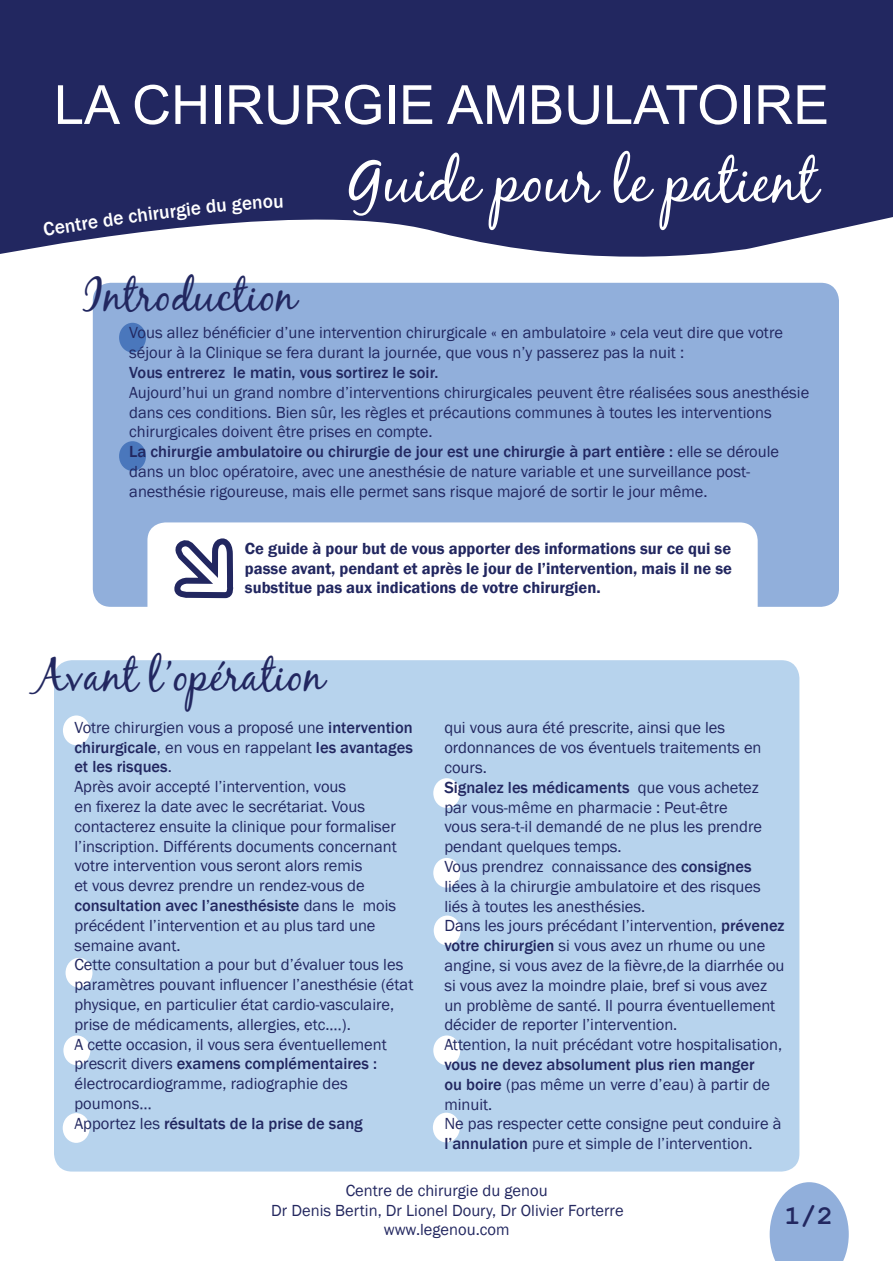
<style>
.page{position:relative;width:893px;height:1263px;background:#fff}
.page>*{position:absolute;margin:0;border:0;box-sizing:border-box;transform-origin:0 0}
.t1{font:60px "Black Jack";color:#fff}
.t2{font:54px "Arial";color:#fff}
.t3{font:45px "Black Jack";color:#222760}
.t4{font:700 27px "Courier New";color:#222760}
.t5{font:500 19.5px "Franklin Gothic";color:#fff}
.t6{font:16.5px/19.8px "Franklin Gothic";color:#222760}
.t7{font:600 16.5px/19.8px "Franklin Gothic";color:#222760;text-align:justify}
.t8{font:16.5px "Franklin Gothic";color:#24285f}
.t9{font:500 16.5px "Franklin Gothic";color:#222760}
.s1{font-weight:500}
</style>
<div class="page">
<div style="left:54px;top:660px;width:745px;height:511px;background:#b7d3ed;border-radius:18px"></div>
<div style="left:93px;top:283px;width:746px;height:324px;background:#91afdb;border-radius:18px"></div>
<div style="left:0;top:0;width:893px;height:211px;background:#222760"></div>
<svg style="left:0;top:211px;width:893px;height:46px;fill:#222760"></svg>
<svg style="left:770px;top:1182px;width:79px;height:79px;background:#a2bbe0"></svg>
<div style="left:63px;top:715px;width:27px;height:30px;background:#fff;border-radius:50%"></div>
<div style="left:66px;top:958px;width:26px;height:30px;background:#fff;border-radius:50%"></div>
<div style="left:433px;top:778px;width:27px;height:30px;background:#fff;border-radius:50%"></div>
<div style="left:434px;top:915px;width:27px;height:30px;background:#fff;border-radius:50%"></div>
<div style="left:433px;top:1113px;width:27px;height:29px;background:#fff;border-radius:50%"></div>
<div style="left:63px;top:1113px;width:27px;height:30px;background:#fff;border-radius:50%"></div>
<div style="left:63px;top:1035px;width:27px;height:30px;background:#fff;border-radius:50%"></div>
<div style="left:433px;top:858px;width:27px;height:30px;background:#fff;border-radius:50%"></div>
<div style="left:433px;top:1035px;width:27px;height:30px;background:#fff;border-radius:50%"></div>
<div style="left:119px;top:441px;width:27px;height:30px;background:#4a77bc;border-radius:50%"></div>
<div style="left:119px;top:323px;width:27px;height:29px;background:#4a77bc;border-radius:50%"></div>
<div style="left:147px;top:522px;width:611px;height:109px;background:#fff;border-radius:18px"></div>
<svg style="left:174px;top:538px;width:60px;height:61px"></svg>
<svg style="left:191px;top:211px;width:35px;height:4px"></svg>
<svg style="left:232px;top:211px;width:51px;height:3px"></svg>
<h2 class="t2" style="left:54px;top:70px;width:777px">LA CHIRURGIE AMBULATOIRE</h2>
<h1 class="t1" style="left:349px;top:145px;width:470px">Guide pour le patient</h1>
<p class="t5" style="left:101px;top:208px;width:52px;rotate:-8deg">de chi</p>
<p class="t5" style="left:151px;top:201px;width:40px;rotate:-7deg">rurgi</p>
<p class="t5" style="left:42px;top:218px;width:57px;rotate:-9deg">Centre</p>
<h3 class="t3" style="left:83px;top:268px;width:215px">Introduction</h3>
<p class="t6" style="left:129px;top:323px;width:655px">Vous allez bénéficier d’une intervention chirurgicale « en ambulatoire » cela veut dire que votre séjour à la Clinique se fera durant la journée, que vous n’y passerez pas la nuit :</p>
<p class="t9" style="left:129px;top:362px;width:311px">Vous entrerez le matin, vous sortirez le soir.</p>
<p class="t6" style="left:129px;top:383px;width:681px">Aujourd’hui un grand nombre d’interventions chirurgicales peuvent être réalisées sous anesthésie dans ces conditions. Bien sûr, les règles et précautions communes à toutes les interventions chirurgicales doivent être prises en compte.<br><span class="s1">La chirurgie ambulatoire ou chirurgie de jour est une chirurgie à part entière :</span> elle se déroule dans un bloc opératoire, avec une anesthésie de nature variable et une surveillance post&shy;anesthésie rigoureuse, mais elle permet sans risque majoré de sortir le jour même.</p>
<p class="t7" style="left:245px;top:538px;width:489px">Ce guide à pour but de vous apporter des informations sur ce qui se passe avant, pendant et après le jour de l’intervention, mais il ne se substitue pas aux indications de votre chirurgien.</p>
<h3 class="t3" style="left:34px;top:648px;width:291px">Avant l’opération</h3>
<p class="t6" style="left:74px;top:718px;width:340px">Votre chirurgien vous a proposé une <span class="s1">intervention chirurgicale</span>, en vous en rappelant <span class="s1">les avantages et les risques</span>.<br>Après avoir accepté l’intervention, vous<br>en fixerez la date avec le secrétariat. Vous contacterez ensuite la clinique pour formaliser l’inscription. Différents documents concernant votre intervention vous seront alors remis<br>et vous devrez prendre un rendez-vous de <span class="s1">consultation avec l’anesthésiste</span> dans le mois précédent l’intervention et au plus tard une semaine avant.<br>Cette consultation a pour but d’évaluer tous les paramètres pouvant influencer l’anesthésie (état physique, en particulier état cardio-vasculaire, prise de médicaments, allergies, etc.…).<br>A cette occasion, il vous sera éventuellement prescrit divers <span class="s1">examens complémentaires : </span>électrocardiogramme, radiographie des poumons…<br>Apportez les <span class="s1">résultats de la prise de sang</span></p>
<p class="t6" style="left:444px;top:718px;width:342px">qui vous aura été prescrite, ainsi que les ordonnances de vos éventuels traitements en cours.<br><span class="s1">Signalez les médicaments</span> que vous achetez par vous-même en pharmacie : Peut-être<br>vous sera-t-il demandé de ne plus les prendre pendant quelques temps.<br>Vous prendrez connaissance des <span class="s1">consignes </span>liées à la chirurgie ambulatoire et des risques liés à toutes les anesthésies.<br>Dans les jours précédant l’intervention, <span class="s1">prévenez votre chirurgien</span> si vous avez un rhume ou une angine, si vous avez de la fièvre,de la diarrhée ou si vous avez la moindre plaie, bref si vous avez un problème de santé. Il pourra éventuellement décider de reporter l’intervention.<br>Attention, la nuit précédant votre hospitalisation,</p>
<p class="t6" style="left:444px;top:1055px;width:339px"><span class="s1">vous ne devez absolument plus rien manger<br>ou boire</span> (pas même un verre d’eau) à partir de minuit.<br>Ne pas respecter cette consigne peut conduire à <span class="s1">l’annulation</span> pure et simple de l’intervention.</p>
<p class="t6" style="left:299px;top:1181px;width:296px;text-align:center">Centre de chirurgie du genou<br>Docteur Denis Bertin Docteur Lionel Doury www.legenou.com</p>
<p class="t8" style="left:271px;top:1200px;width:354px">Dr Denis Bertin, Dr Lionel Doury, Dr Olivier Forterre</p>
<h3 class="t4" style="left:784px;top:1199px;width:50px">1/2</h3>
</div>
